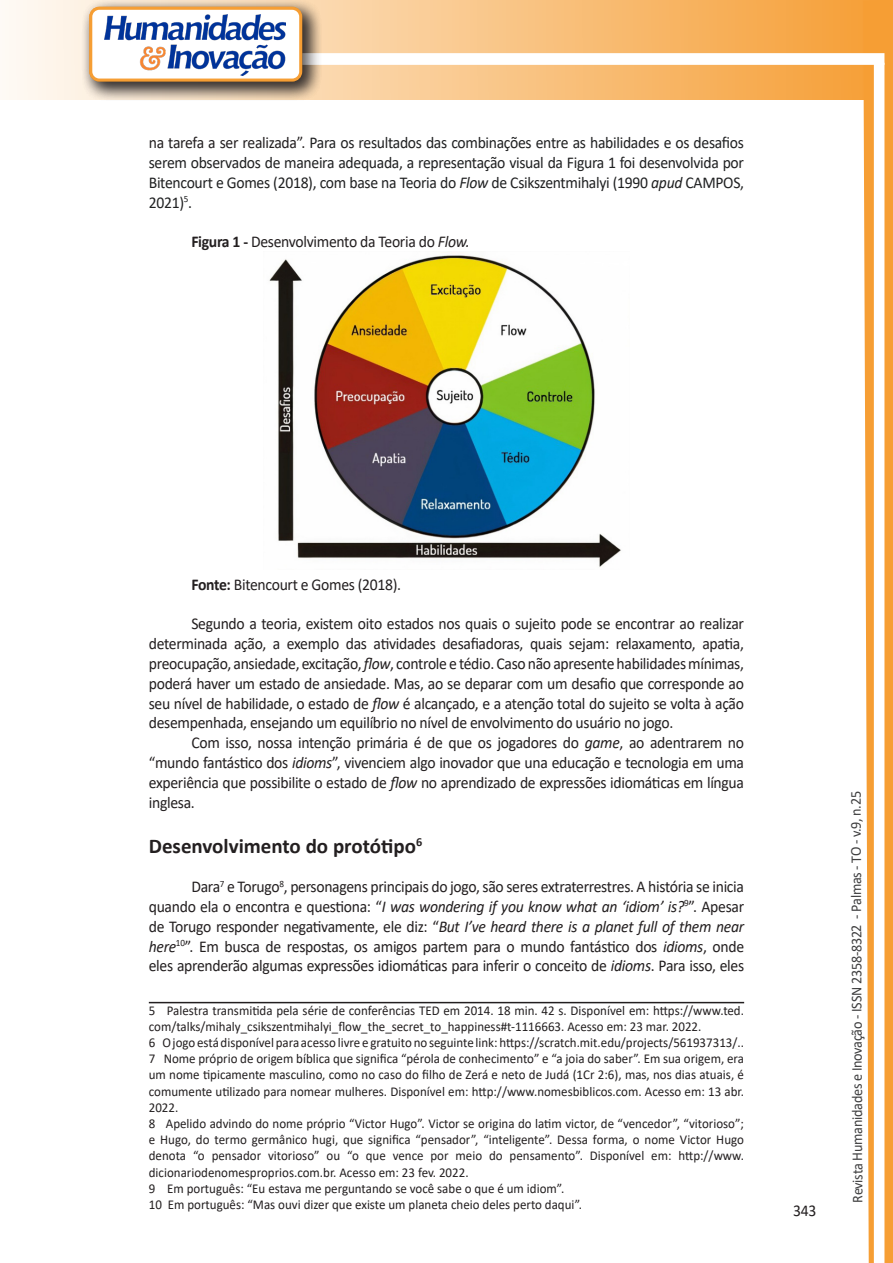
<style>
.page{position:relative;width:893px;height:1263px;background:#fff}
.page>*{position:absolute;margin:0;border:0;box-sizing:border-box;transform-origin:0 0}
.Titulo_2{font:700 21px "Calibri";color:#231f20}
.texto{font:16.5px/19.8px "Calibri";letter-spacing:-.02em;color:#231f20;text-align:justify;scale:.95 1}
.texto-2{font:16.5px/19.8px "Calibri";letter-spacing:-.02em;color:#202122;text-align:justify;scale:.95 1}
.t1{font:15px "Calibri";letter-spacing:-.025em;color:#3e3e3f;scale:.95 1}
.Rodapé{font:13.5px/16.2px "Calibri";color:#231f20;text-align:justify;scale:.96 1}
.s1{color:#231f20}
.s2{font-style:italic}
.s3{font-weight:700}
</style>
<div class="page">
<svg style="left:5px;top:0;width:858px;height:100px;background:#f9c484"></svg>
<div style="left:302px;top:53px;width:582px;height:12px;background:#fff;border:2px solid #fff"></div>
<svg style="left:863px;top:0;width:30px;height:1263px"></svg>
<div style="left:81px;top:0;width:241px;height:102px;background:#231f20;opacity:.75"></div>
<svg style="left:91px;top:8px;width:210px;height:72px"></svg>
<div style="left:89px;top:7px;width:213px;height:75px;border:3px solid #f69e34;border-radius:9px"></div>
<img style="left:269px;top:251px;width:352px;height:316px">
<hr style="left:149px;top:1002px;width:595px;height:1px;background:#231f20">
<p class="texto-2" style="left:149px;top:133px;width:628px"><span class="s1">na tarefa a ser realizada”.</span> Para os resultados das combinações entre as habilidades e os desafios serem observados de maneira adequada, a representação visual da Figura 1 foi desenvolvida por Bitencourt e Gomes (2018), com base na Teoria do <span class="s2">Flow</span> de Csikszentmihalyi (1990 <span class="s2">apud</span> CAMPOS, 2021)<sup>5</sup>.</p>
<p class="texto" style="left:191px;top:232px;width:295px"><span class="s3">Figura 1 -</span> Desenvolvimento da Teoria do <span class="s2">Flow.</span></p>
<p class="texto" style="left:191px;top:574px;width:222px"><span class="s3">Fonte:</span> Bitencourt e Gomes (2018).</p>
<p class="texto" style="left:149px;top:613px;width:628px;text-indent:43px">Segundo a teoria, existem oito estados nos quais o sujeito pode se encontrar ao realizar determinada ação, a exemplo das atividades desafiadoras, quais sejam: relaxamento, apatia, preocupação, ansiedade, excitação, <span class="s2">flow</span>, controle e tédio. Caso não apresente habilidades mínimas, poderá haver um estado de ansiedade. Mas, ao se deparar com um desafio que corresponde ao seu nível de habilidade, o estado de <span class="s2">flow</span> é alcançado, e a atenção total do sujeito se volta à ação desempenhada, ensejando um equilíbrio no nível de envolvimento do usuário no jogo.</p>
<p class="texto" style="left:149px;top:732px;width:628px;text-indent:43px">Com isso, nossa intenção primária é de que os jogadores do <span class="s2">game</span>, ao adentrarem no “mundo fantástico dos <span class="s2">idioms</span>”, vivenciem algo inovador que una educação e tecnologia em uma experiência que possibilite o estado de <span class="s2">flow</span> no aprendizado de expressões idiomáticas em língua inglesa.</p>
<p class="Titulo_2" style="left:149px;top:831px;width:275px">Desenvolvimento do protótipo<sup>6</sup></p>
<p class="texto" style="left:149px;top:876px;width:628px;text-indent:43px">Dara<sup>7</sup> e Torugo<sup>8</sup>, personagens principais do jogo, são seres extraterrestres. A história se inicia quando ela o encontra e questiona: “<span class="s2">I was wondering if you know what an ‘idiom’ is?</span><sup>9</sup>”. Apesar de Torugo responder negativamente, ele diz: “<span class="s2">But I’ve heard there is a planet full of them near here</span><sup>10</sup>”. Em busca de respostas, os amigos partem para o mundo fantástico dos <span class="s2">idioms</span>, onde eles aprenderão algumas expressões idiomáticas para inferir o conceito de <span class="s2">idioms</span>. Para isso, eles</p>
<p class="Rodapé" style="left:149px;top:1002px;width:621px">5 Palestra transmitida pela série de conferências TED em 2014. 18 min. 42 s. Disponível em: https://www.ted. com/talks/mihaly_csikszentmihalyi_flow_the_secret_to_happiness#t-1116663. Acesso em: 23 mar. 2022.</p>
<p class="Rodapé" style="left:149px;top:1034px;width:621px">6 O jogo está disponível para acesso livre e gratuito no seguinte link: https://scratch.mit.edu/projects/561937313/..</p>
<p class="Rodapé" style="left:149px;top:1050px;width:621px">7 Nome próprio de origem bíblica que significa “pérola de conhecimento” e “a joia do saber”. Em sua origem, era um nome tipicamente masculino, como no caso do filho de Zerá e neto de Judá (1Cr 2:6), mas, nos dias atuais, é comumente utilizado para nomear mulheres. Disponível em: http://www.nomesbiblicos.com. Acesso em: 13 abr.<br>2022.</p>
<p class="Rodapé" style="left:149px;top:1115px;width:621px">8 Apelido advindo do nome próprio “Victor Hugo”. Victor se origina do latim victor, de “vencedor”, “vitorioso”; e Hugo, do termo germânico hugi, que significa “pensador”, “inteligente”. Dessa forma, o nome Victor Hugo denota “o pensador vitorioso” ou “o que vence por meio do pensamento”. Disponível em: http://www. dicionariodenomesproprios.com.br. Acesso em: 23 fev. 2022.</p>
<p class="Rodapé" style="left:149px;top:1180px;width:434px">9 Em português: “Eu estava me perguntando se você sabe o que é um idiom”.</p>
<p class="Rodapé" style="left:149px;top:1196px;width:453px">10 Em português: “Mas ouvi dizer que existe um planeta cheio deles perto daqui”.</p>
<p class="texto" style="left:793px;top:1200px;width:26px">343</p>
<p class="t1" style="left:846px;top:1203px;width:435px;rotate:-90deg">Revista Humanidades e Inovação - ISSN 2358-8322 - Palmas - TO - v.9, n.25</p>
</div>
